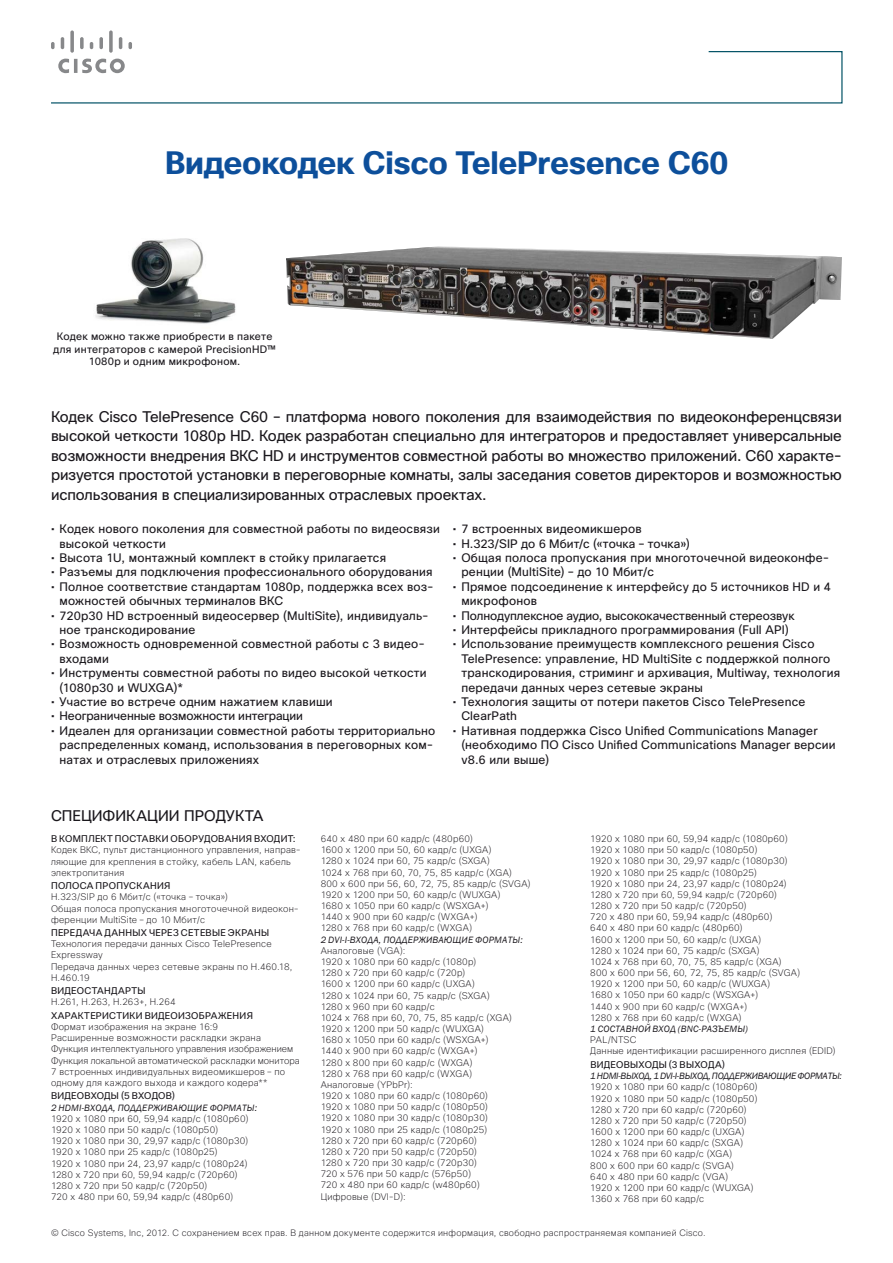
<style>
.page{position:relative;width:893px;height:1263px;background:#fff}
.page>*{position:absolute;margin:0;border:0;box-sizing:border-box;transform-origin:0 0}
.t1{font:700 31.5px "Cisco Sans";letter-spacing:-.01em;color:#0d4f9b}
.t2{font:15px/19.5px "Cisco Sans";letter-spacing:-.005em;color:#1a171c;text-align:justify}
.t3{font:12px/14.4px "Cisco Sans";letter-spacing:.015em;color:#1a171c}
.t4{font:12px "Cisco Sans";letter-spacing:-.005em;color:#1a171c}
.t5{font:12px "Cisco Sans";letter-spacing:-.01em;color:#1a171c}
.t6{font:10.5px/12.6px "Cisco Sans";letter-spacing:.02em;color:#1a171c;text-align:center}
.t7{font:9.45px "Cisco Sans";letter-spacing:.03em;color:#1a171c}
.t8{font:italic 9.45px "Franklin Gothic";letter-spacing:.02em;color:#1a171c}
.t9{font:italic 9.45px "Franklin Gothic";letter-spacing:-.025em;color:#1a171c}
.t10{font:200 9.3px/11.1px "Cisco Sans";letter-spacing:.025em;color:#1a171c}
.t11{font:200 9.3px "Cisco Sans";color:#1a171c}
.t12{font:200 9px "Cisco Sans";letter-spacing:.025em;color:#1a171c}
</style>
<div class="page">
<svg style="left:51px;top:30px;width:791px;height:74px"></svg>
<img style="left:286px;top:246px;width:556px;height:93px">
<img style="left:89px;top:226px;width:154px;height:103px;border-radius:7px">
<h1 class="t1" style="left:165px;top:150px;width:565px">Видеокодек Cisco TelePresence C60</h1>
<p class="t6" style="left:53px;top:331px;width:224px">Кодек можно также приобрести в пакете для интеграторов с камерой PrecisionHD™<br>1080p и одним микрофоном.</p>
<p class="t2" style="left:51px;top:407px;width:792px">Кодек Cisco TelePresence C60 – платформа нового поколения для взаимодействия по видеоконференцсвязи высокой четкости 1080p HD. Кодек разработан специально для интеграторов и предоставляет универсальные возможности внедрения ВКС HD и инструментов совместной работы во множество приложений. С60 характе&shy;ризуется простотой установки в переговорные комнаты, залы заседания советов директоров и возможностью использования в специализированных отраслевых проектах.</p>
<p class="t3" style="left:60px;top:523px;width:382px;text-indent:-9px">• Кодек нового поколения для совместной работы по видеосвязи высокой четкости</p>
<p class="t3" style="left:51px;top:551px;width:337px">• Высота 1U, монтажный комплект в стойку прилагается</p>
<p class="t3" style="left:51px;top:566px;width:383px">• Разъемы для подключения профессионального оборудования</p>
<p class="t3" style="left:60px;top:580px;width:376px;text-indent:-9px">• Полное соответствие стандартам 1080p, поддержка всех воз&shy;можностей обычных терминалов ВКС</p>
<p class="t3" style="left:60px;top:609px;width:371px;text-indent:-9px">• 720p30 HD встроенный видеосервер (MultiSite), индивидуаль&shy;ное транскодирование</p>
<p class="t3" style="left:60px;top:638px;width:367px;text-indent:-9px">• Возможность одновременной совместной работы с 3 видео&shy;входами</p>
<p class="t3" style="left:60px;top:667px;width:369px;text-indent:-9px">• Инструменты совместной работы по видео высокой четкости (1080p30 и WUXGA)*</p>
<p class="t3" style="left:51px;top:695px;width:283px">• Участие во встрече одним нажатием клавиши</p>
<p class="t5" style="left:51px;top:711px;width:253px">• Неограниченные возможности интеграции</p>
<p class="t3" style="left:60px;top:724px;width:377px;text-indent:-9px">• Идеален для организации совместной работы территориально распределенных команд, использования в переговорных ком&shy;натах и отраслевых приложениях</p>
<p class="t3" style="left:453px;top:523px;width:190px">• 7 встроенных видеомикшеров</p>
<p class="t3" style="left:453px;top:537px;width:238px">• H.323/SIP до 6 Мбит/с («точка – точка»)</p>
<p class="t3" style="left:461px;top:551px;width:369px;text-indent:-9px">• Общая полоса пропускания при многоточечной видеоконфе&shy;ренции (MultiSite) – до 10 Мбит/с</p>
<p class="t3" style="left:461px;top:580px;width:371px;text-indent:-9px">• Прямое подсоединение к интерфейсу до 5 источников HD и 4 микрофонов</p>
<p class="t4" style="left:453px;top:611px;width:343px">• Полнодуплексное аудио, высококачественный стереозвук</p>
<p class="t3" style="left:453px;top:623px;width:337px">• Интерфейсы прикладного программирования (Full API)</p>
<p class="t3" style="left:461px;top:638px;width:380px;text-indent:-9px">• Использование преимуществ комплексного решения Cisco TelePresence: управление, HD MultiSite с поддержкой полного транскодирования, стриминг и архивация, Multiway, технология передачи данных через сетевые экраны</p>
<p class="t3" style="left:461px;top:695px;width:346px;text-indent:-9px">• Технология защиты от потери пакетов Cisco TelePresence<br>ClearPath</p>
<p class="t3" style="left:461px;top:724px;width:376px;text-indent:-9px">• Нативная поддержка Cisco Unified Communications Manager (необходимо ПО Cisco Unified Communications Manager версии v8.6 или выше)</p>
<h2 class="t2" style="left:51px;top:807px;width:214px">СПЕЦИФИКАЦИИ ПРОДУКТА</h2>
<p class="t7" style="left:51px;top:835px;width:246px">В КОМПЛЕКТ ПОСТАВКИ ОБОРУДОВАНИЯ ВХОДИТ:</p>
<p class="t10" style="left:51px;top:845px;width:251px">Кодек ВКС, пульт дистанционного управления, направ&shy;ляющие для крепления в стойку, кабель LAN, кабель электропитания</p>
<p class="t7" style="left:51px;top:882px;width:121px">ПОЛОСА ПРОПУСКАНИЯ</p>
<p class="t10" style="left:51px;top:892px;width:249px">H.323/SIP до 6 Мбит/с («точка – точка»)<br>Общая полоса пропускания многоточечной видеокон&shy;ференции MultiSite – до 10 Мбит/с</p>
<p class="t7" style="left:51px;top:929px;width:220px">ПЕРЕДАЧА ДАННЫХ ЧЕРЕЗ СЕТЕВЫЕ ЭКРАНЫ</p>
<p class="t10" style="left:51px;top:939px;width:243px">Технология передачи данных Cisco TelePresence<br>Expressway<br>Передача данных через сетевые экраны по H.460.18,<br>H.460.19</p>
<p class="t7" style="left:51px;top:987px;width:96px">ВИДЕОСТАНДАРТЫ</p>
<p class="t11" style="left:51px;top:998px;width:126px">H.261, H.263, H.263+, H.264</p>
<p class="t7" style="left:51px;top:1012px;width:203px">ХАРАКТЕРИСТИКИ ВИДЕОИЗОБРАЖЕНИЯ</p>
<p class="t10" style="left:51px;top:1022px;width:250px">Формат изображения на экране 16:9<br>Расширенные возможности раскладки экрана Функция интеллектуального управления изображением Функция локальной автоматической раскладки монитора 7 встроенных индивидуальных видеомикшеров – по одному для каждого выхода и каждого кодера**</p>
<p class="t7" style="left:51px;top:1092px;width:125px">ВИДЕОВХОДЫ (5 ВХОДОВ)</p>
<p class="t8" style="left:51px;top:1102px;width:208px">2 HDMI-ВХОДА, ПОДДЕРЖИВАЮЩИЕ ФОРМАТЫ:</p>
<p class="t10" style="left:51px;top:1114px;width:199px">1920 x 1080 при 60, 59,94 кадр/с (1080p60)<br>1920 x 1080 при 50 кадр/с (1080p50)<br>1920 x 1080 при 30, 29,97 кадр/с (1080p30)<br>1920 x 1080 при 25 кадр/с (1080p25)<br>1920 x 1080 при 24, 23,97 кадр/с (1080p24)<br>1280 x 720 при 60, 59,94 кадр/с (720p60)<br>1280 x 720 при 50 кадр/с (720p50)<br>720 x 480 при 60, 59,94 кадр/с (480p60)</p>
<p class="t10" style="left:321px;top:834px;width:212px">640 x 480 при 60 кадр/с (480p60)<br>1600 x 1200 при 50, 60 кадр/с (UXGA)<br>1280 x 1024 при 60, 75 кадр/с (SXGA)<br>1024 x 768 при 60, 70, 75, 85 кадр/с (XGA)<br>800 x 600 при 56, 60, 72, 75, 85 кадр/с (SVGA)<br>1920 x 1200 при 50, 60 кадр/с (WUXGA)<br>1680 x 1050 при 60 кадр/с (WSXGA+)<br>1440 х 900 при 60 кадр/с (WXGA+)<br>1280 х 768 при 60 кадр/с (WXGA)</p>
<p class="t8" style="left:321px;top:934px;width:204px">2 DVI-I-ВХОДА, ПОДДЕРЖИВАЮЩИЕ ФОРМАТЫ:</p>
<p class="t10" style="left:321px;top:946px;width:193px">Аналоговые (VGA):<br>1920 x 1080 при 60 кадр/с (1080p)<br>1280 x 720 при 60 кадр/с (720p)<br>1600 x 1200 при 60 кадр/с (UXGA)<br>1280 x 1024 при 60, 75 кадр/с (SXGA)<br>1280 x 960 при 60 кадр/с<br>1024 x 768 при 60, 70, 75, 85 кадр/с (XGA)<br>1920 x 1200 при 50 кадр/с (WUXGA)<br>1680 x 1050 при 60 кадр/с (WSXGA+)<br>1440 x 900 при 60 кадр/с (WXGA+)<br>1280 x 800 при 60 кадр/с (WXGA)<br>1280 x 768 при 60 кадр/с (WXGA)<br>Аналоговые (YPbPr):<br>1920 x 1080 при 60 кадр/с (1080p60)<br>1920 x 1080 при 50 кадр/с (1080p50)<br>1920 x 1080 при 30 кадр/с (1080p30)<br>1920 x 1080 при 25 кадр/с (1080p25)<br>1280 x 720 при 60 кадр/с (720p60)<br>1280 x 720 при 50 кадр/с (720p50)<br>1280 x 720 при 30 кадр/с (720p30)<br>720 x 576 при 50 кадр/с (576p50)<br>720 x 480 при 60 кадр/с (w480p60)<br>Цифровые (DVI-D):</p>
<p class="t10" style="left:590px;top:834px;width:212px">1920 x 1080 при 60, 59,94 кадр/с (1080p60)<br>1920 x 1080 при 50 кадр/с (1080p50)<br>1920 x 1080 при 30, 29,97 кадр/с (1080p30)<br>1920 x 1080 при 25 кадр/с (1080p25)<br>1920 x 1080 при 24, 23,97 кадр/с (1080p24)<br>1280 x 720 при 60, 59,94 кадр/с (720p60)<br>1280 x 720 при 50 кадр/с (720p50)<br>720 x 480 при 60, 59,94 кадр/с (480p60)<br>640 x 480 при 60 кадр/с (480p60)<br>1600 x 1200 при 50, 60 кадр/с (UXGA)<br>1280 x 1024 при 60, 75 кадр/с (SXGA)<br>1024 x 768 при 60, 70, 75, 85 кадр/с (XGA)<br>800 x 600 при 56, 60, 72, 75, 85 кадр/с (SVGA)<br>1920 x 1200 при 50, 60 кадр/с (WUXGA)<br>1680 x 1050 при 60 кадр/с (WSXGA+)<br>1440 x 900 при 60 кадр/с (WXGA+)<br>1280 x 768 при 60 кадр/с (WXGA)</p>
<p class="t8" style="left:590px;top:1023px;width:159px">1 СОСТАВНОЙ ВХОД (BNC-РАЗЪЕМЫ)</p>
<p class="t10" style="left:590px;top:1035px;width:247px">PAL/NTSC<br>Данные идентификации расширенного дисплея (EDID)</p>
<p class="t7" style="left:590px;top:1061px;width:136px">ВИДЕОВЫХОДЫ (3 ВЫХОДА)</p>
<p class="t9" style="left:590px;top:1070px;width:253px">1 HDMI-ВЫХОД, 1 DVI-I-ВЫХОД, ПОДДЕРЖИВАЮЩИЕФОРМАТЫ:</p>
<p class="t10" style="left:590px;top:1082px;width:169px">1920 x 1080 при 60 кадр/с (1080p60)<br>1920 x 1080 при 50 кадр/с (1080p50)<br>1280 x 720 при 60 кадр/с (720p60)<br>1280 x 720 при 50 кадр/с (720p50)<br>1600 x 1200 при 60 кадр/с (UXGA)<br>1280 x 1024 при 60 кадр/с (SXGA)<br>1024 х 768 при 60 кадр/с (XGA)<br>800 х 600 при 60 кадр/с (SVGA)<br>640 х 480 при 60 кадр/с (VGA)<br>1920 x 1200 при 60 кадр/с (WUXGA)<br>1360 х 768 при 60 кадр/с</p>
<p class="t12" style="left:51px;top:1229px;width:656px">© Cisco Systems, Inc, 2012. С сохранением всех прав. В данном документе содержится информация, свободно распространяемая компанией Cisco.</p>
</div>
